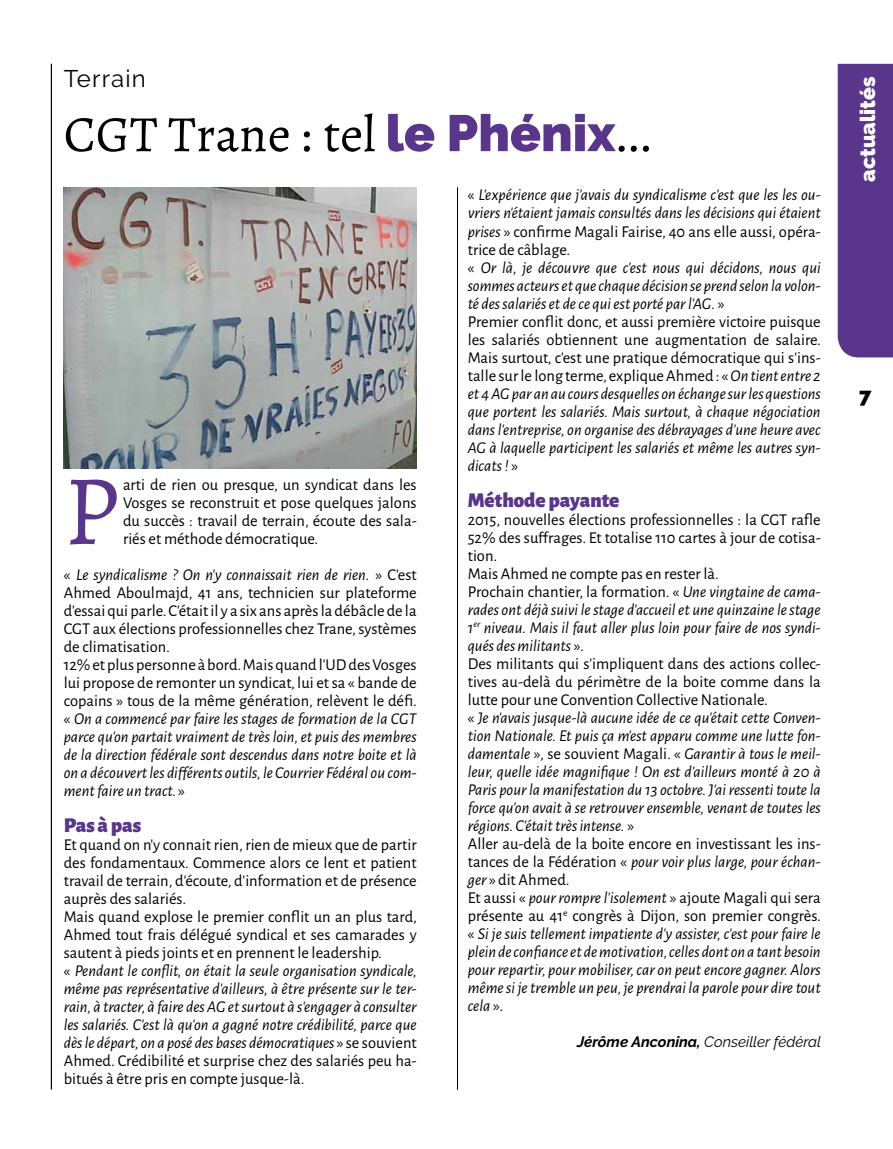
<style>
.page{position:relative;width:893px;height:1149px;background:#fff}
.page>*{position:absolute;margin:0;border:0;box-sizing:border-box;transform-origin:0 0}
.t1{font:100.2px "Alegreya";color:#59358c}
.t2{font:51px "Alegreya";color:#000}
.t3{font:24px "Raleway";letter-spacing:.05em;color:#000}
.t4{font:900 21px "Alegreya Sans";color:#59358c}
.t5{font:900 21px "Raleway";color:#fff}
.t6{font:900 21px "Raleway";color:#000}
.t7{font:italic 16.5px/18px "Alegreya Sans";color:#000}
.t8{font:16.5px/18px "Alegreya Sans";color:#000}
.t9{font:italic 15px "Raleway";color:#000}
.s1{font-family:"Raleway";font-weight:900;color:#59358c}
.s2{font-style:italic}
.s3{font-style:normal}
.s4{font-weight:700}
</style>
<div class="page">
<div style="left:838px;top:64px;width:55px;height:293px;background:#59358c"></div>
<hr style="left:51px;top:64px;width:1px;height:1025px;background:#000">
<hr style="left:457px;top:187px;width:1px;height:902px;background:#000">
<img style="left:64px;top:187px;width:353px;height:281px">
<h3 class="t3" style="left:64px;top:64px;width:84px">Terrain</h3>
<h2 class="t2" style="left:64px;top:103px;width:590px">CGT Trane : tel <span class="s1">le Phénix</span>...</h2>
<h1 class="t1" style="left:64px;top:449px;width:57px">P</h1>
<p class="t8" style="left:123px;top:474px;width:295px;text-align:justify">arti de rien ou presque, un syndicat dans les Vosges se reconstruit et pose quelques jalons du succès : travail de terrain, écoute des sala&shy;riés et méthode démocratique.</p>
<p class="t8" style="left:64px;top:564px;width:355px">« <span class="s2">Le syndicalisme ? On n’y connaissait rien de rien.</span> » C’est Ahmed Aboulmajd, 41 ans, technicien sur plateforme d’essai qui parle. C’était il y a six ans après la débâcle de la CGT aux élections professionnelles chez Trane, systèmes de climatisation.<br>12% et plus personne à bord. Mais quand l’UD des Vosges lui propose de remonter un syndicat, lui et sa « bande de copains » tous de la même génération, relèvent le défi. « <span class="s2">On a commencé par faire les stages de formation de la CGT parce qu’on partait vraiment de très loin, et puis des membres de la direction fédérale sont descendus dans notre boite et là on a découvert les différents outils, le Courrier Fédéral ou com&shy;ment faire un tract.</span> »</p>
<p class="t4" style="left:64px;top:808px;width:79px">Pas à pas</p>
<p class="t8" style="left:64px;top:834px;width:355px">Et quand on n’y connait rien, rien de mieux que de partir des fondamentaux. Commence alors ce lent et patient travail de terrain, d’écoute, d’information et de présence auprès des salariés.<br>Mais quand explose le premier conflit un an plus tard, Ahmed tout frais délégué syndical et ses camarades y sautent à pieds joints et en prennent le leadership.<br>« <span class="s2">Pendant le conflit, on était la seule organisation syndicale, même pas représentative d’ailleurs, à être présente sur le ter&shy;rain, à tracter, à faire des AG et surtout à s’engager à consulter les salariés. C’est là qu’on a gagné notre crédibilité, parce que dès le départ, on a posé des bases démocratiques</span> » se souvient Ahmed. Crédibilité et surprise chez des salariés peu ha&shy;bitués à être pris en compte jusque-là.</p>
<p class="t7" style="left:468px;top:185px;width:355px"><span class="s3">«</span> L’expérience que j’avais du syndicalisme c’est que les les ou&shy;vriers n’étaient jamais consultés dans les décisions qui étaient prises <span class="s3">» confirme Magali Fairise, 40 ans elle aussi, opéra&shy;trice de câblage.<br>«</span> Or là, je découvre que c’est nous qui décidons, nous qui sommes acteurs et que chaque décision se prend selon la volon&shy;té des salariés et de ce qui est porté par l’AG. <span class="s3">»<br>Premier conflit donc, et aussi première victoire puisque les salariés obtiennent une augmentation de salaire.<br>Mais surtout, c’est une pratique démocratique qui s’ins&shy;talle sur le long terme, explique Ahmed : «</span> On tient entre 2 et 4 AG par an au cours desquelles on échange sur les questions que portent les salariés. Mais surtout, à chaque négociation dans l’entreprise, on organise des débrayages d’une heure avec AG à laquelle participent les salariés et même les autres syn&shy;dicats ! <span class="s3">»</span></p>
<p class="t4" style="left:468px;top:483px;width:153px">Méthode payante</p>
<p class="t7" style="left:468px;top:509px;width:355px"><span class="s3">2015, nouvelles élections professionnelles : la CGT rafle 52% des suffrages. Et totalise 110 cartes à jour de cotisa&shy;tion.<br>Mais Ahmed ne compte pas en rester là.<br>Prochain chantier, la formation. «</span> Une vingtaine de cama&shy;rades ont déjà suivi le stage d’accueil et une quinzaine le stage 1<sup>er</sup> niveau. Mais il faut aller plus loin pour faire de nos syndi&shy;qués des militants <span class="s3">».<br>Des militants qui s’impliquent dans des actions collec&shy;tives au-delà du périmètre de la boite comme dans la lutte pour une Convention Collective Nationale.<br>«</span> Je n’avais jusque-là aucune idée de ce qu’était cette Conven&shy;tion Nationale. Et puis ça m’est apparu comme une lutte fon&shy;damentale <span class="s3">», se souvient Magali. «</span> Garantir à tous le meil&shy;leur, quelle idée magnifique ! On est d’ailleurs monté à 20 à Paris pour la manifestation du 13 octobre. J’ai ressenti toute la force qu’on avait à se retrouver ensemble, venant de toutes les régions. C’était très intense. <span class="s3">»<br>Aller au-delà de la boite encore en investissant les ins&shy;tances de la Fédération «</span> pour voir plus large, pour échan&shy;ger <span class="s3">» dit Ahmed.<br>Et aussi «</span> pour rompre l’isolement <span class="s3">» ajoute Magali qui sera présente au 41</span><sup>e</sup> <span class="s3">congrès à Dijon, son premier congrès. «</span> Si je suis tellement impatiente d’y assister, c’est pour faire le plein de confiance et de motivation, celles dont on a tant besoin pour repartir, pour mobiliser, car on peut encore gagner. Alors même si je tremble un peu, je prendrai la parole pour dire tout cela <span class="s3">».</span></p>
<p class="t9" style="left:577px;top:1032px;width:245px"><span class="s4">Jérôme Anconina,</span> Conseiller fédéral</p>
<p class="t5" style="left:856px;top:182px;width:107px;rotate:-90deg">actualités</p>
<p class="t6" style="left:859px;top:383px;width:14px">7</p>
</div>
